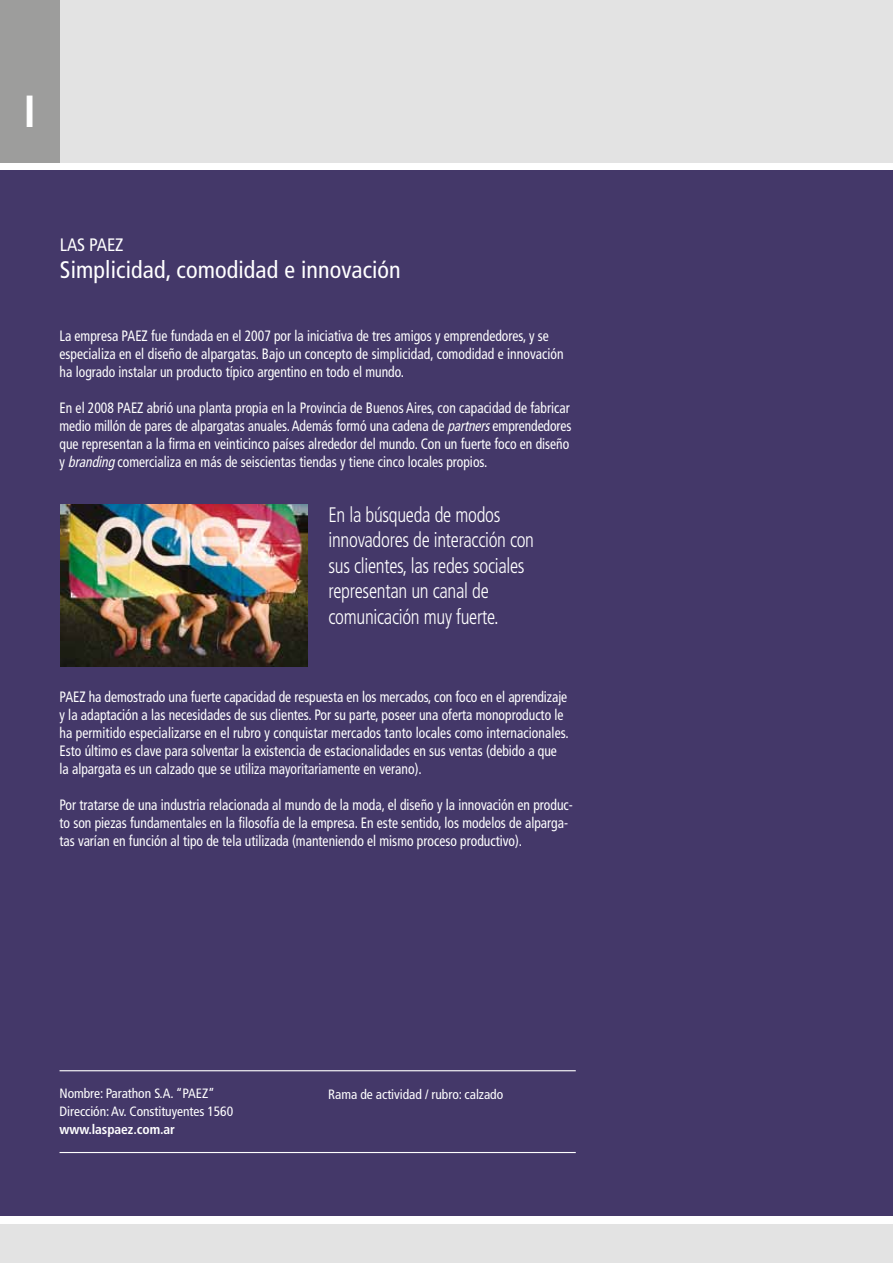
<style>
.page{position:relative;width:893px;height:1263px;background:#fff}
.page>*{position:absolute;margin:0;border:0;box-sizing:border-box;transform-origin:0 0}
.t1{font:700 condensed 45px "Frutiger LT Std";color:#fff}
.t2{font:condensed 24px "Frutiger LT Std";letter-spacing:.005em;color:#fff}
.t3{font:300 condensed 21px/25.5px "Frutiger LT Std";letter-spacing:-.015em;color:#fff;scale:.91 1}
.t4{font:condensed 18px "Frutiger LT Std";letter-spacing:-.01em;color:#fff}
.t5{font:condensed 15px/18px "Frutiger LT Std";color:#fff;scale:.91 1}
.t6{font:condensed 13.5px/18px "Frutiger LT Std";letter-spacing:-.005em;color:#fff}
.t7{font:700 condensed 13.5px "Frutiger LT Std";letter-spacing:-.005em;color:#fff}
.s1{font-style:italic}
</style>
<div class="page">
<div style="left:0;top:171px;width:893px;height:1044px;background:#443869"></div>
<div style="left:0;top:0;width:893px;height:162px;background:#e3e3e3"></div>
<div style="left:0;top:0;width:60px;height:162px;background:#9d9d9c"></div>
<div style="left:0;top:1224px;width:893px;height:39px;background:#e3e3e3"></div>
<img style="left:60px;top:504px;width:247px;height:162px">
<hr style="left:60px;top:1152px;width:516px;height:1px;background:#fff">
<hr style="left:60px;top:1070px;width:516px;height:1px;background:#fff">
<h1 class="t1" style="left:24px;top:84px;width:14px">I</h1>
<p class="t4" style="left:60px;top:234px;width:65px">LAS PAEZ</p>
<h2 class="t2" style="left:60px;top:255px;width:342px">Simplicidad, comodidad e innovación</h2>
<p class="t5" style="left:60px;top:327px;width:555px">La empresa PAEZ fue fundada en el 2007 por la iniciativa de tres amigos y emprendedores, y se especializa en el diseño de alpargatas. Bajo un concepto de simplicidad, comodidad e innovación ha logrado instalar un producto típico argentino en todo el mundo.</p>
<p class="t5" style="left:60px;top:399px;width:564px">En el 2008 PAEZ abrió una planta propia en la Provincia de Buenos Aires, con capacidad de fabricar medio millón de pares de alpargatas anuales. Además formó una cadena de <span class="s1">partners</span>emprendedores que representan a la firma en veinticinco países alrededor del mundo. Con un fuerte foco en diseño y <span class="s1">branding</span>comercializa en más de seiscientas tiendas y tiene cinco locales propios.</p>
<h3 class="t3" style="left:328px;top:502px;width:227px">En la búsqueda de modos innovadores de interacción con sus clientes, las redes sociales representan un canal de comunicación muy fuerte.</h3>
<p class="t5" style="left:60px;top:687px;width:561px">PAEZ ha demostrado una fuerte capacidad de respuesta en los mercados, con foco en el aprendizaje y la adaptación a las necesidades de sus clientes. Por su parte, poseer una oferta monoproducto le ha permitido especializarse en el rubro y conquistar mercados tanto locales como internacionales.<br>Esto último es clave para solventar la existencia de estacionalidades en sus ventas (debido a que la alpargata es un calzado que se utiliza mayoritariamente en verano).</p>
<p class="t5" style="left:60px;top:795px;width:566px">Por tratarse de una industria relacionada al mundo de la moda, el diseño y la innovación en produc&shy;to son piezas fundamentales en la filosofía de la empresa. En este sentido, los modelos de alparga&shy;tas varían en función al tipo de tela utilizada (manteniendo el mismo proceso productivo).</p>
<p class="t6" style="left:60px;top:1084px;width:175px">Nombre: Parathon S.A. “PAEZ”<br>Dirección: Av. Constituyentes 1560</p>
<p class="t7" style="left:60px;top:1121px;width:117px">www.laspaez.com.ar</p>
<p class="t6" style="left:328px;top:1085px;width:176px">Rama de actividad / rubro: calzado</p>
</div>
